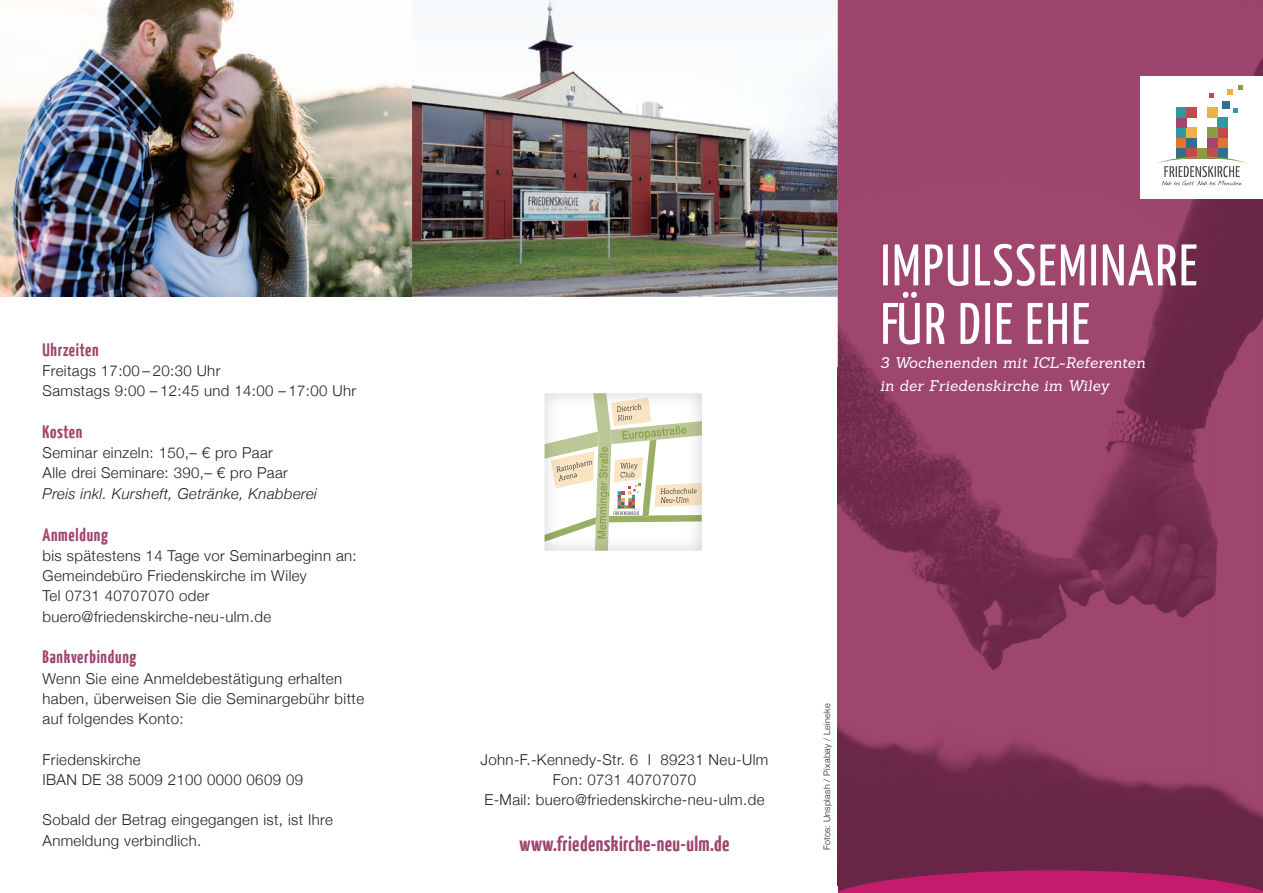
<style>
.page{position:relative;width:1263px;height:893px;background:#fff}
.page>*{position:absolute;margin:0;border:0;box-sizing:border-box;transform-origin:0 0}
.t1{font:58.5px/58.5px "Yanone Kaffeesatz";letter-spacing:.03em;color:#fff}
.t2{font:700 21px "Yanone Kaffeesatz";letter-spacing:.02em;color:#9e466e}
.t3{font:700 18px "Yanone Kaffeesatz";letter-spacing:.04em;color:#9e466e}
.t4{font:300 15px/20.2px "Helvetica Neue";letter-spacing:.025em;color:#231f20}
.t5{font:italic 15px/22.5px "Sanchez";letter-spacing:.01em;color:#fff}
.t6{font:italic 300 15px "Helvetica Neue";letter-spacing:.025em;color:#231f20}
.t7{font:300 9px "Helvetica Neue";letter-spacing:.025em;color:#231f20}
</style>
<div class="page">
<img style="left:0;top:0;width:412px;height:297px">
<img style="left:412px;top:0;width:426px;height:297px">
<img style="left:838px;top:0;width:425px;height:870px">
<svg style="left:838px;top:4px;width:16px;height:1px"></svg>
<img style="left:544px;top:393px;width:158px;height:158px">
<img style="left:611px;top:393px;width:91px;height:28px">
<img style="left:611px;top:444px;width:31px;height:13px">
<img style="left:640px;top:515px;width:62px;height:7px">
<img style="left:544px;top:517px;width:49px;height:25px">
<img style="left:642px;top:444px;width:14px;height:73px">
<img style="left:551px;top:459px;width:42px;height:29px">
<img style="left:611px;top:397px;width:40px;height:24px">
<img style="left:654px;top:483px;width:48px;height:24px">
<img style="left:640px;top:482px;width:3px;height:7px">
<img style="left:611px;top:421px;width:91px;height:23px">
<img style="left:544px;top:432px;width:49px;height:27px">
<img style="left:593px;top:393px;width:18px;height:158px">
<img style="left:640px;top:457px;width:3px;height:25px">
<svg style="left:622px;top:426px;width:64px;height:13px"></svg>
<svg style="left:597px;top:447px;width:43px;height:91px"></svg>
<img style="left:618px;top:415px;width:14px;height:6px">
<img style="left:617px;top:404px;width:24px;height:8px">
<img style="left:559px;top:473px;width:18px;height:8px">
<img style="left:572px;top:461px;width:20px;height:9px">
<img style="left:620px;top:472px;width:15px;height:5px">
<img style="left:620px;top:463px;width:18px;height:7px">
<img style="left:661px;top:497px;width:28px;height:6px">
<img style="left:660px;top:488px;width:37px;height:6px">
<div style="left:1140px;top:76px;width:123px;height:123px;background:#fff"></div>
<div style="left:1176px;top:138px;width:10px;height:10px;background:#de762d"></div>
<div style="left:1217px;top:138px;width:10px;height:10px;background:#de762d"></div>
<div style="left:1186px;top:138px;width:11px;height:10px;background:#336f8c"></div>
<div style="left:1207px;top:138px;width:10px;height:10px;background:#9e466e"></div>
<div style="left:1176px;top:148px;width:10px;height:10px;background:#336f8c"></div>
<div style="left:1197px;top:148px;width:10px;height:10px;background:#889e44"></div>
<div style="left:1217px;top:148px;width:10px;height:10px;background:#336f8c"></div>
<div style="left:1186px;top:148px;width:11px;height:10px;background:#bf4b4f"></div>
<div style="left:1207px;top:148px;width:10px;height:10px;background:#bf4b4f"></div>
<div style="left:1176px;top:128px;width:10px;height:10px;background:#31989f"></div>
<div style="left:1217px;top:128px;width:10px;height:10px;background:#bf4b4f"></div>
<div style="left:1186px;top:128px;width:11px;height:10px;background:#f0b047"></div>
<div style="left:1207px;top:128px;width:10px;height:10px;background:#889e44"></div>
<div style="left:1176px;top:117px;width:10px;height:11px;background:#9e466e"></div>
<div style="left:1217px;top:117px;width:10px;height:11px;background:#31989f"></div>
<div style="left:1176px;top:107px;width:10px;height:10px;background:#31989f"></div>
<div style="left:1186px;top:107px;width:11px;height:10px;background:#bf4b4f"></div>
<div style="left:1207px;top:107px;width:10px;height:10px;background:#f0b047"></div>
<div style="left:1222px;top:101px;width:7px;height:8px;background:#336f8c"></div>
<svg style="left:1209px;top:93px;width:5px;height:5px"></svg>
<svg style="left:1228px;top:85px;width:15px;height:9px"></svg>
<svg style="left:1233px;top:108px;width:5px;height:4px"></svg>
<svg style="left:1157px;top:156px;width:90px;height:30px"></svg>
<svg style="left:837px;top:870px;width:426px;height:23px"></svg>
<div style="left:820px;top:886px;width:18px;height:7px;background:#fff"></div>
<img style="left:622px;top:489px;width:21px;height:27px">
<p class="t3" style="left:43px;top:338px;width:58px">Uhrzeiten</p>
<p class="t4" style="left:43px;top:359px;width:315px">Freitags 17:00 – 20:30 Uhr<br>Samstags 9:00 – 12:45 und 14:00 – 17:00 Uhr</p>
<p class="t3" style="left:43px;top:421px;width:41px">Kosten</p>
<p class="t4" style="left:43px;top:442px;width:247px">Seminar einzeln: 150,– € pro Paar<br>Alle drei Seminare: 390,– € pro Paar</p>
<p class="t6" style="left:43px;top:481px;width:276px">Preis inkl. Kursheft, Getränke, Knabberei</p>
<p class="t3" style="left:43px;top:523px;width:67px">Anmeldung</p>
<p class="t4" style="left:43px;top:544px;width:316px">bis spätestens 14 Tage vor Seminarbeginn an:<br>Gemeindebüro Friedenskirche im Wiley<br>Tel 0731 40707070 oder buero@friedenskirche-neu-ulm.de</p>
<p class="t3" style="left:43px;top:646px;width:95px">Bankverbindung</p>
<p class="t4" style="left:43px;top:667px;width:323px">Wenn Sie eine Anmeldebestätigung erhalten haben, überweisen Sie die Seminargebühr bitte auf folgendes Konto:</p>
<p class="t4" style="left:43px;top:748px;width:262px">Friedenskirche<br>IBAN DE 38 5009 2100 0000 0609 09</p>
<p class="t4" style="left:43px;top:809px;width:292px">Sobald der Betrag eingegangen ist, ist Ihre<br>Anmeldung verbindlich.</p>
<h1 class="t1" style="left:880px;top:234px;width:319px">IMPULSSEMINARE<br>FÜR DIE EHE</h1>
<p class="t5" style="left:880px;top:351px;width:267px">3 Wochenenden mit ICL-Referenten in der Friedenskirche im Wiley</p>
<p class="t4" style="left:481px;top:748px;width:289px;text-align:center">John-F.-Kennedy-Str. 6 I 89231 Neu-Ulm<br>Fon: 0731 40707070<br>E-Mail: buero@friedenskirche-neu-ulm.de</p>
<h2 class="t2" style="left:520px;top:831px;width:211px">www.friedenskirche-neu-ulm.de</h2>
<p class="t7" style="left:820px;top:850px;width:148px;rotate:-90deg">Fotos: Unsplash / Pixabay / Leineke</p>
</div>
